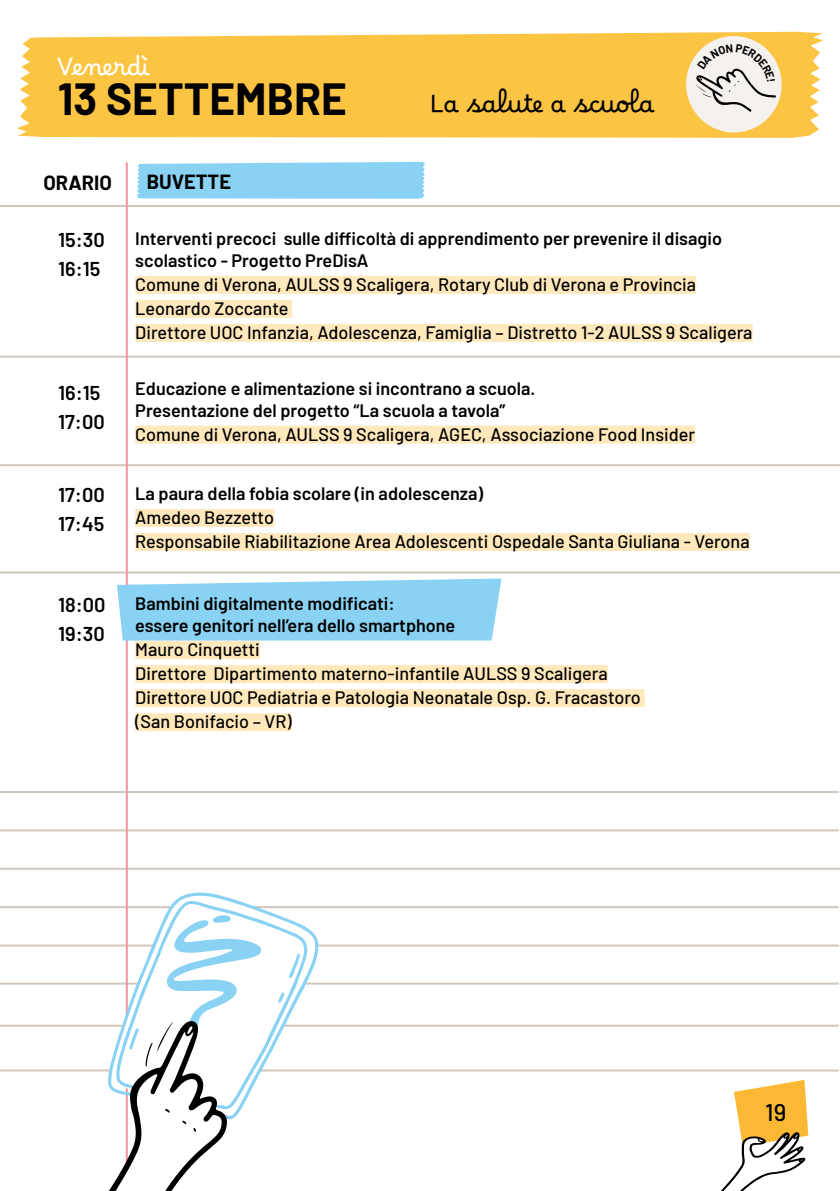
<style>
.page{position:relative;width:840px;height:1191px;background:#fff}
.page>*{position:absolute;margin:0;border:0;box-sizing:border-box;transform-origin:0 0}
.t1{font:700 44px "Barlow";color:#000}
.t2{font:24px "Borel";letter-spacing:-.005em;color:#000}
.t3{font:24px "Borel";color:#fff}
.t4{font:500 24px "Barlow";color:#000}
.t5{font:600 20px "Barlow";color:#000}
.t6{font:700 20px "Barlow";color:#000}
.t7{font:500 18px/24px "Barlow";color:#000}
.t8{font:600 18px/22px "Barlow";color:#000}
</style>
<div class="page">
<div style="left:17px;top:32px;width:805px;height:106px;background:#fcc443"></div>
<hr style="left:0;top:205px;width:839px;height:2px;background:#d1c7be">
<div style="left:135px;top:425px;width:559px;height:18px;background:#ffe8bc"></div>
<div style="left:135px;top:276px;width:560px;height:18px;background:#ffe8bc"></div>
<div style="left:135px;top:300px;width:157px;height:18px;background:#ffe8bc"></div>
<div style="left:135px;top:324px;width:617px;height:18px;background:#ffe8bc"></div>
<div style="left:135px;top:509px;width:139px;height:18px;background:#ffe8bc"></div>
<div style="left:135px;top:533px;width:614px;height:18px;background:#ffe8bc"></div>
<svg style="left:136px;top:162px;width:289px;height:37px;background:#8fd4f3"></svg>
<hr style="left:0;top:791px;width:838px;height:2px;background:#d1c7be">
<hr style="left:0;top:356px;width:839px;height:2px;background:#d1c7be">
<hr style="left:0;top:464px;width:839px;height:2px;background:#d1c7be">
<hr style="left:0;top:571px;width:839px;height:2px;background:#d1c7be">
<hr style="left:0;top:829px;width:838px;height:2px;background:#d1c7be">
<hr style="left:0;top:867px;width:839px;height:2px;background:#d1c7be">
<hr style="left:0;top:906px;width:838px;height:2px;background:#d1c7be">
<hr style="left:0;top:944px;width:838px;height:2px;background:#d1c7be">
<hr style="left:0;top:982px;width:838px;height:2px;background:#d1c7be">
<hr style="left:0;top:1024px;width:838px;height:2px;background:#d1c7be">
<hr style="left:0;top:1069px;width:838px;height:2px;background:#d1c7be">
<hr style="left:126px;top:162px;width:2px;height:1029px;background:#f295a0">
<svg style="left:117px;top:578px;width:384px;height:62px;background:#93d5f3"></svg>
<div style="left:135px;top:641px;width:125px;height:18px;background:#ffe8bc"></div>
<div style="left:135px;top:665px;width:472px;height:18px;background:#ffe8bc"></div>
<div style="left:135px;top:689px;width:509px;height:18px;background:#ffe8bc"></div>
<div style="left:135px;top:713px;width:156px;height:18px;background:#ffe8bc"></div>
<svg style="left:108px;top:892px;width:210px;height:180px"></svg>
<svg style="left:116px;top:900px;width:191px;height:172px"></svg>
<svg style="left:289px;top:953px;width:11px;height:25px"></svg>
<svg style="left:278px;top:992px;width:6px;height:11px"></svg>
<svg style="left:85px;top:914px;width:177px;height:277px"></svg>
<svg style="left:720px;top:1079px;width:87px;height:112px"></svg>
<svg style="left:683px;top:34px;width:100px;height:101px;background:#ecd9b3"></svg>
<h2 class="t3" style="left:57px;top:52px;width:95px">Venerdì</h2>
<h1 class="t1" style="left:58px;top:67px;width:290px">13 SETTEMBRE</h1>
<p class="t6" style="left:43px;top:168px;width:70px">ORARIO</p>
<p class="t6" style="left:147px;top:167px;width:86px">BUVETTE</p>
<h2 class="t2" style="left:429px;top:89px;width:225px">La salute a scuola</h2>
<p class="t5" style="left:58px;top:225px;width:48px">15:30</p>
<p class="t5" style="left:58px;top:254px;width:44px">16:15</p>
<p class="t5" style="left:58px;top:378px;width:44px">16:15</p>
<p class="t5" style="left:58px;top:407px;width:48px">17:00</p>
<p class="t5" style="left:58px;top:480px;width:48px">17:00</p>
<p class="t5" style="left:58px;top:509px;width:48px">17:45</p>
<p class="t5" style="left:58px;top:590px;width:49px">18:00</p>
<p class="t5" style="left:58px;top:619px;width:48px">19:30</p>
<p class="t8" style="left:135px;top:226px;width:588px">Interventi precoci sulle difficoltà di apprendimento per prevenire il disagio scolastico - Progetto PreDisA</p>
<p class="t7" style="left:135px;top:271px;width:618px">Comune di Verona, AULSS 9 Scaligera, Rotary Club di Verona e Provincia<br>Leonardo Zoccante<br>Direttore UOC Infanzia, Adolescenza, Famiglia – Distretto 1-2 AULSS 9 Scaligera</p>
<p class="t8" style="left:135px;top:376px;width:401px">Educazione e alimentazione si incontrano a scuola.<br>Presentazione del progetto “La scuola a tavola”</p>
<p class="t7" style="left:135px;top:421px;width:561px">Comune di Verona, AULSS 9 Scaligera, AGEC, Associazione Food Insider</p>
<p class="t8" style="left:135px;top:481px;width:349px">La paura della fobia scolare (in adolescenza)</p>
<p class="t7" style="left:135px;top:504px;width:615px">Amedeo Bezzetto<br>Responsabile Riabilitazione Area Adolescenti Ospedale Santa Giuliana - Verona</p>
<p class="t8" style="left:135px;top:591px;width:321px">Bambini digitalmente modificati:<br>essere genitori nell’era dello smartphone</p>
<p class="t7" style="left:135px;top:636px;width:507px">Mauro Cinquetti<br>Direttore Dipartimento materno-infantile AULSS 9 Scaligera Direttore UOC Pediatria e Patologia Neonatale Osp. G. Fracastoro (San Bonifacio – VR)</p>
<h2 class="t4" style="left:764px;top:1094px;width:23px">19</h2>
</div>
